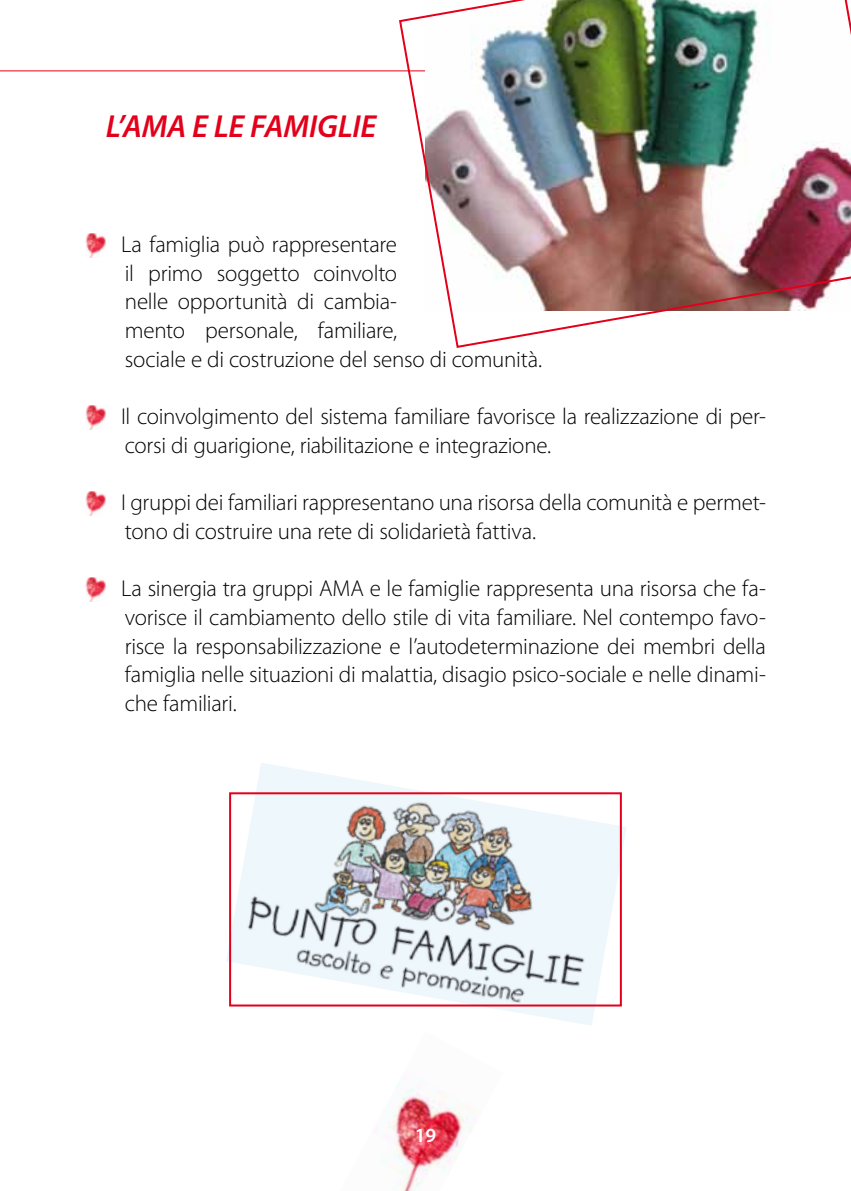
<style>
.page{position:relative;width:851px;height:1191px;background:#fff}
.page>*{position:absolute;margin:0;border:0;box-sizing:border-box;transform-origin:0 0}
.Titolo_1{font:italic 600 32px "Myriad Pro";letter-spacing:-.005em;color:#e2001a}
.Normale{font:300 23px/28.6px "Myriad Pro";letter-spacing:-.01em;color:#000}
.t1{font:600 20px "Myriad Pro";color:#fff}
</style>
<div class="page">
<hr style="left:0;top:71px;width:765px;height:1px;background:#e2001a">
<img style="left:382px;top:1082px;width:92px;height:109px">
<img style="left:85px;top:233px;width:21px;height:25px">
<img style="left:85px;top:405px;width:21px;height:25px">
<img style="left:85px;top:491px;width:21px;height:25px">
<img style="left:85px;top:577px;width:21px;height:25px">
<img style="left:226px;top:763px;width:400px;height:262px">
<img style="left:398px;top:0;width:452px;height:348px">
<div style="left:229px;top:792px;width:392px;height:214px;border:2px solid #e2001a"></div>
<p class="Titolo_1" style="left:106px;top:106px;width:272px">L’AMA E LE FAMIGLIE</p>
<p class="Normale" style="left:121px;top:230px;width:422px">La famiglia può rappresentare<br>il primo soggetto coinvolto<br>nelle opportunità di cambia-<br>mento personale, familiare,<br>sociale e di costruzione del senso di comunità.</p>
<p class="Normale" style="left:121px;top:402px;width:646px">Il coinvolgimento del sistema familiare favorisce la realizzazione di per&shy;corsi di guarigione, riabilitazione e integrazione.</p>
<p class="Normale" style="left:121px;top:488px;width:646px">I gruppi dei familiari rappresentano una risorsa della comunità e permet&shy;tono di costruire una rete di solidarietà fattiva.</p>
<p class="Normale" style="left:121px;top:574px;width:646px;text-align:justify">La sinergia tra gruppi AMA e le famiglie rappresenta una risorsa che fa&shy;vorisce il cambiamento dello stile di vita familiare. Nel contempo favo&shy;risce la responsabilizzazione e l’autodeterminazione dei membri della famiglia nelle situazioni di malattia, disagio psico-sociale e nelle dinami&shy;che familiari.</p>
<p class="t1" style="left:414px;top:1122px;width:23px">19</p>
</div>
